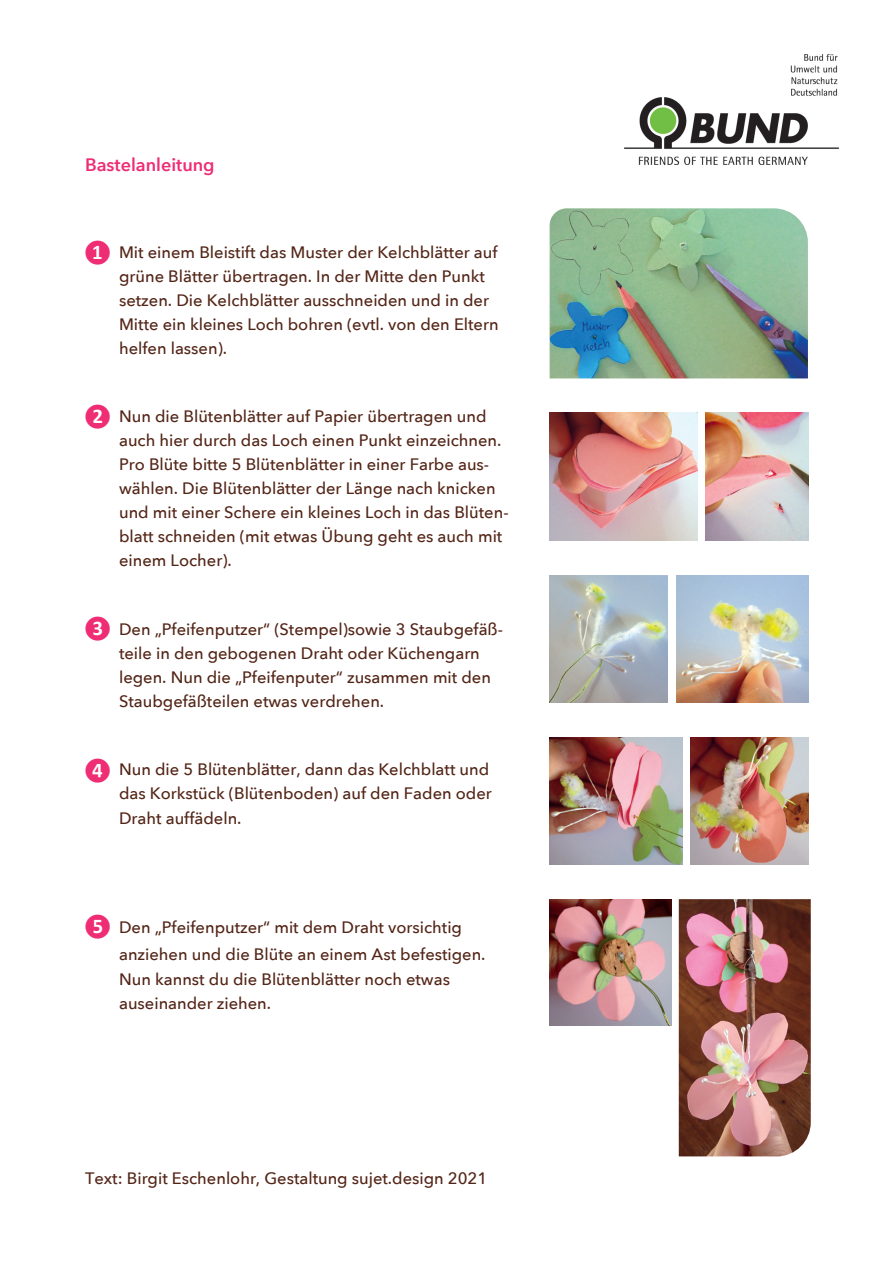
<style>
.page{position:relative;width:893px;height:1263px;background:#fff}
.page>*{position:absolute;margin:0;border:0;box-sizing:border-box;transform-origin:0 0}
.t1{font:700 21px "Calibri";color:#ee2d74}
.t2{font:600 18px "Avenir Next";color:#ee2d74}
.t3{font:500 16.5px/24px "Avenir Next";color:#532517}
</style>
<div class="page">
<img style="left:624px;top:54px;width:215px;height:110px">
<img style="left:550px;top:208px;width:258px;height:170px">
<img style="left:550px;top:413px;width:147px;height:127px">
<img style="left:706px;top:413px;width:102px;height:127px">
<img style="left:550px;top:575px;width:118px;height:128px">
<img style="left:676px;top:575px;width:133px;height:128px">
<img style="left:550px;top:737px;width:132px;height:128px">
<img style="left:691px;top:737px;width:117px;height:128px">
<img style="left:550px;top:899px;width:121px;height:126px">
<img style="left:679px;top:899px;width:132px;height:257px">
<p class="t2" style="left:85px;top:149px;width:131px">Bastelanleitung</p>
<p class="t1" style="left:84px;top:238px;width:29px">❶</p>
<p class="t3" style="left:119px;top:240px;width:381px">Mit einem Bleistift das Muster der Kelchblätter auf grüne Blätter übertragen. In der Mitte den Punkt setzen. Die Kelchblätter ausschneiden und in der Mitte ein kleines Loch bohren (evtl. von den Eltern helfen lassen).</p>
<p class="t1" style="left:84px;top:402px;width:29px">❷</p>
<p class="t3" style="left:119px;top:404px;width:391px">Nun die Blütenblätter auf Papier übertragen und auch hier durch das Loch einen Punkt einzeichnen.<br>Pro Blüte bitte 5 Blütenblätter in einer Farbe aus&shy;wählen. Die Blütenblätter der Länge nach knicken und mit einer Schere ein kleines Loch in das Blüten&shy;blatt schneiden (mit etwas Übung geht es auch mit einem Locher).</p>
<p class="t1" style="left:84px;top:614px;width:29px">❸</p>
<p class="t3" style="left:119px;top:617px;width:385px">Den „Pfeifenputzer“ (Stempel)sowie 3 Staubgefäß&shy;teile in den gebogenen Draht oder Küchengarn legen. Nun die „Pfeifenputer“ zusammen mit den Staubgefäßteilen etwas verdrehen.</p>
<p class="t1" style="left:84px;top:756px;width:29px">❹</p>
<p class="t3" style="left:119px;top:757px;width:374px">Nun die 5 Blütenblätter, dann das Kelchblatt und das Korkstück (Blütenboden) auf den Faden oder<br>Draht auffädeln.</p>
<p class="t1" style="left:84px;top:912px;width:29px">❺</p>
<p class="t3" style="left:119px;top:913px;width:368px;line-height:27.5px">Den „Pfeifenputzer“ mit dem Draht vorsichtig anziehen und die Blüte an einem Ast befestigen.</p>
<p class="t3" style="left:119px;top:966px;width:332px">Nun kannst du die Blütenblätter noch etwas auseinander ziehen.</p>
<p class="t3" style="left:85px;top:1165px;width:404px">Text: Birgit Eschenlohr, Gestaltung sujet.design 2021</p>
</div>
